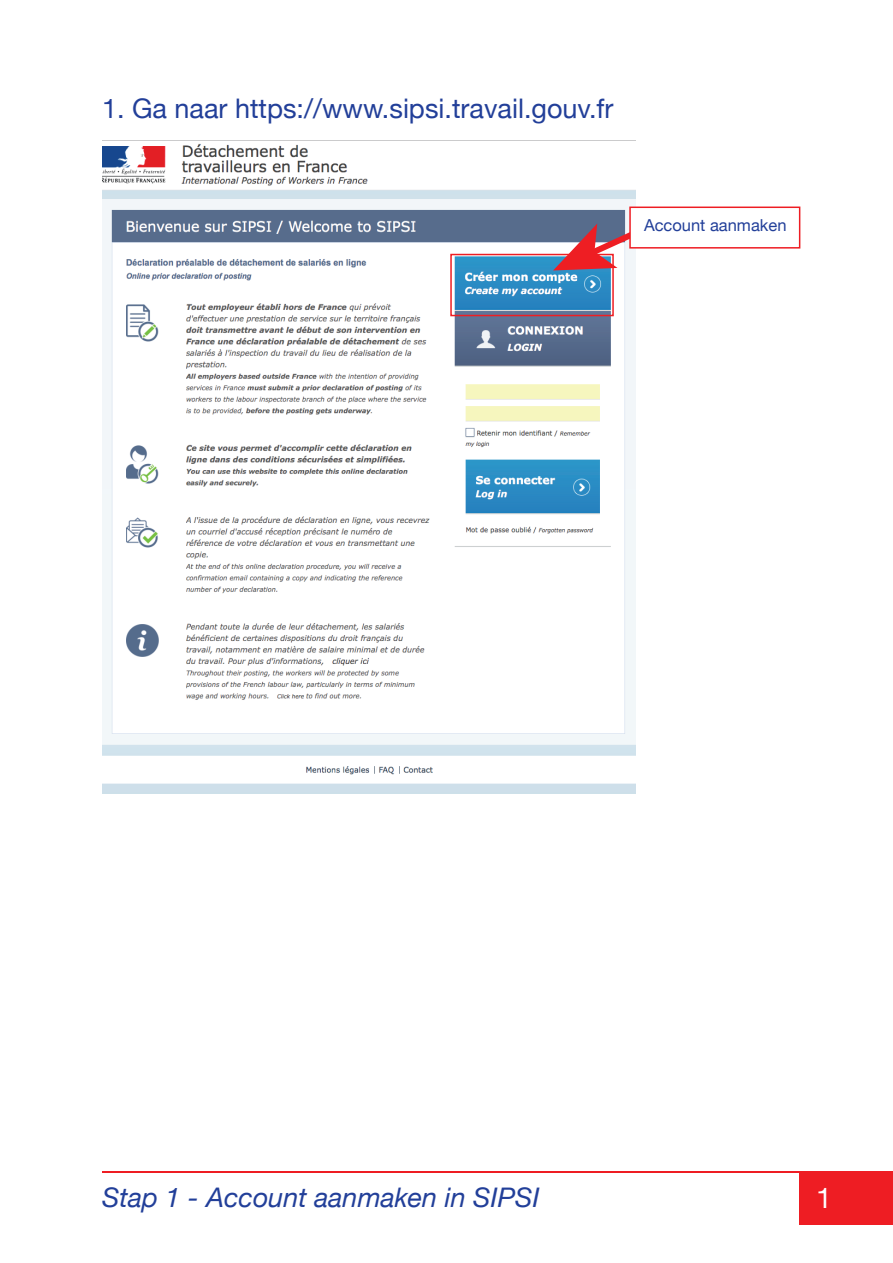
<style>
.page{position:relative;width:893px;height:1263px;background:#fff}
.page>*{position:absolute;margin:0;border:0;box-sizing:border-box;transform-origin:0 0}
.t1{font:28.5px "Helvetica Neue";color:#fff}
.t2{font:27px "Helvetica Neue";color:#223f99}
.t3{font:italic 27px "Helvetica Neue";color:#223f99}
.t4{font:16.5px "Helvetica Neue";color:#223f99}
</style>
<div class="page">
<img style="left:102px;top:143px;width:533px;height:650px">
<svg style="left:553px;top:217px;width:83px;height:53px"></svg>
<div style="left:629px;top:207px;width:171px;height:42px;background:#fff;border:2px solid #ee1d23"></div>
<div style="left:450px;top:254px;width:164px;height:62px;border:2px solid #ee1e23"></div>
<div style="left:800px;top:1172px;width:93px;height:52px;background:#ee1d23"></div>
<hr style="left:102px;top:1171px;width:698px;height:2px;background:#ee1d23">
<p class="t2" style="left:102px;top:89px;width:513px">1. Ga naar https://www.sipsi.travail.gouv.fr</p>
<p class="t4" style="left:644px;top:213px;width:144px">Account aanmaken</p>
<p class="t3" style="left:102px;top:1178px;width:439px">Stap 1 - Account aanmaken in SIPSI</p>
<p class="t1" style="left:816px;top:1177px;width:17px">1</p>
</div>
